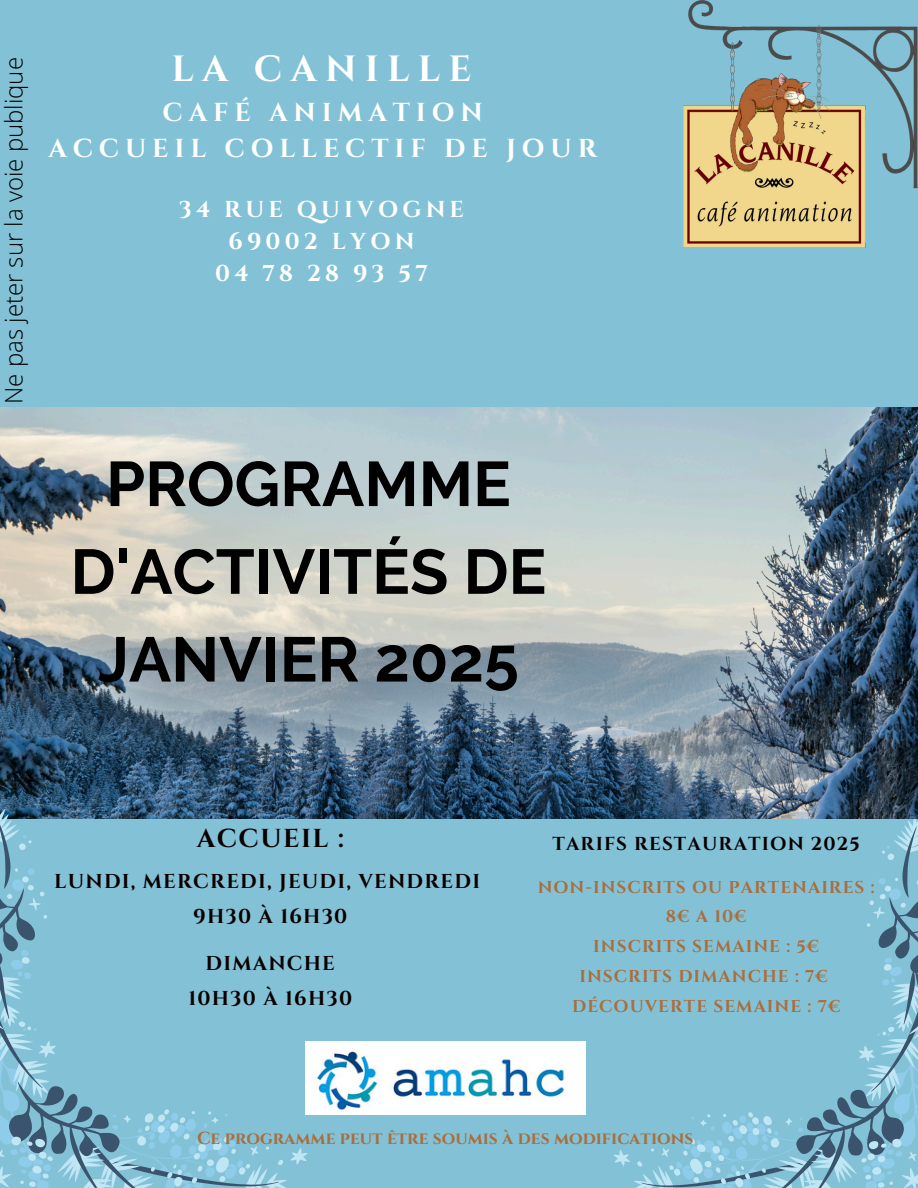
<style>
.page{position:relative;width:918px;height:1188px;background:#83c2d6}
.page>*{position:absolute;margin:0;border:0;box-sizing:border-box;transform-origin:0 0}
.t1{font:700 62.85px/87.8px "Raleway";color:#000;text-align:center}
.t2{font:700 36.45px "Cinzel";letter-spacing:.23em;color:#fff}
.t3{font:700 25.95px/36px "Cinzel";letter-spacing:.23em;color:#fff;text-align:center}
.t4{font:700 25.95px "Cinzel";letter-spacing:.06em;color:#0b0000}
.t5{font:300 24px "Open Sans";color:#000}
.t6{font:700 22.95px/31.8px "Cinzel";letter-spacing:.18em;color:#fff;text-align:center}
.t7{font:700 20.1px/35.1px "Cinzel";letter-spacing:.06em;color:#0b0000;text-align:center}
.t8{font:700 18.75px "Cinzel";letter-spacing:.06em;color:#0b0000}
.t9{font:700 17.4px "Cinzel";color:#aa6e3e}
.t10{font:700 17.1px/29.7px "Cinzel";letter-spacing:.06em;color:#aa6e3e;text-align:center}
</style>
<div class="page">
<svg style="left:633px;top:818px;width:285px;height:32px"></svg>
<svg style="left:614px;top:850px;width:304px;height:338px"></svg>
<img style="left:0;top:408px;width:918px;height:410px">
<svg style="left:0;top:804px;width:287px;height:36px"></svg>
<svg style="left:0;top:840px;width:308px;height:348px"></svg>
<img style="left:684px;top:0;width:234px;height:248px">
<img style="left:305px;top:1041px;width:280px;height:73px">
<h4 class="t5" style="left:-3px;top:404px;width:348px;rotate:-90deg">Ne pas jeter sur la voie publique</h4>
<h3 class="t2" style="left:172px;top:45px;width:302px">LA CANILLE</h3>
<h3 class="t3" style="left:48px;top:95px;width:550px">CAFÉ ANIMATION<br>ACCUEIL COLLECTIF DE JOUR</h3>
<h2 class="t6" style="left:179px;top:194px;width:287px">34 RUE QUIVOGNE<br>69002 LYON<br>04 78 28 93 57</h2>
<p class="t1" style="left:71px;top:440px;width:477px">PROGRAMME<br>D'ACTIVITÉS DE<br>JANVIER 2025</p>
<h5 class="t4" style="left:197px;top:822px;width:149px">ACCUEIL :</h5>
<p class="t7" style="left:54px;top:865px;width:427px">LUNDI, MERCREDI, JEUDI, VENDREDI<br>9H30 À 16H30</p>
<h2 class="t7" style="left:188px;top:947px;width:165px">DIMANCHE<br>10H30 À 16H30</h2>
<p class="t8" style="left:552px;top:832px;width:309px">TARIFS RESTAURATION 2025</p>
<h1 class="t10" style="left:538px;top:873px;width:338px">NON-INSCRITS OU PARTENAIRES :<br>8€ A 10€<br>INSCRITS SEMAINE : 5€<br>INSCRITS DIMANCHE : 7€<br>DÉCOUVERTE SEMAINE : 7€</h1>
<p class="t9" style="left:197px;top:1128px;width:498px">Ce programme peut être soumis à des modifications</p>
</div>
